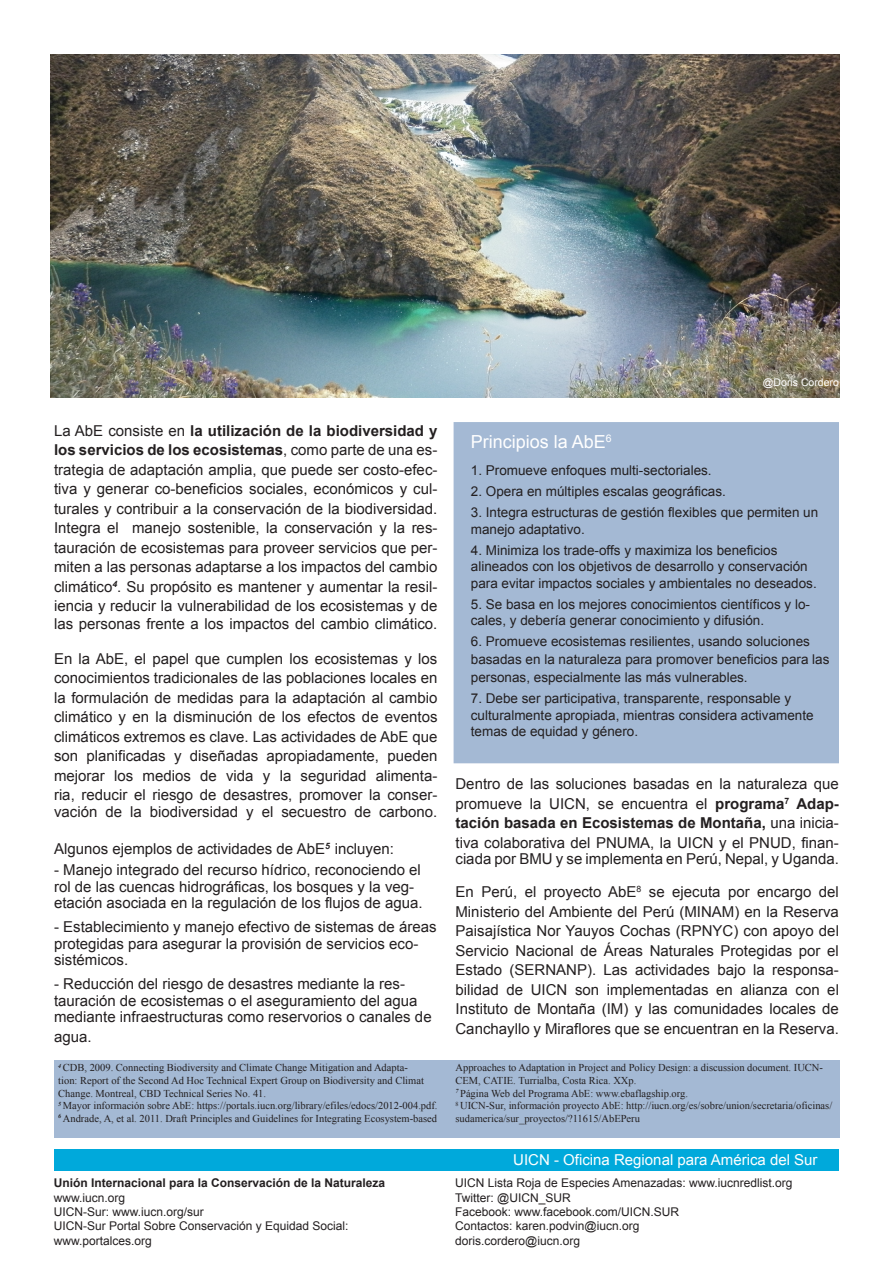
<style>
.page{position:relative;width:893px;height:1263px;background:#fff}
.page>*{position:absolute;margin:0;border:0;box-sizing:border-box;transform-origin:0 0}
.t1{font:18px "Arial";color:#fff}
.t2{font:15px/19.5px "Arial";color:#231f20;text-align:justify}
.t3{font:15px "Arial";color:#fff}
.t4{font:13.5px/16.5px "Arial";color:#231f20}
.t5{font:12px "Arial";color:#231f20}
.t6{font:700 12px/14.4px "Arial";color:#231f20}
.t7{font:10.5px/12.6px "Times New Roman";color:#231f20}
.t8{font:10.5px "Arial";color:#fff}
.s1{font-weight:700}
.s2{font-weight:400}
</style>
<div class="page">
<div style="left:54px;top:1149px;width:785px;height:21px;background:#00a9db"></div>
<div style="left:456px;top:424px;width:381px;height:337px;background:#a4b9d4"></div>
<div style="left:454px;top:422px;width:385px;height:341px;border:4px solid #a4b9d4"></div>
<img style="left:51px;top:54px;width:788px;height:344px">
<div style="left:54px;top:1060px;width:785px;height:77px;background:#a4b9d4"></div>
<p class="t2" style="left:54px;top:421px;width:385px">La AbE consiste en <span class="s1">la utilización de la biodiversidad y los servicios de los ecosistemas</span>, como parte de una es&shy;trategia de adaptación amplia, que puede ser costo-efec&shy;tiva y generar co-beneficios sociales, económicos y cul&shy;turales y contribuir a la conservación de la biodiversidad.<br>Integra el manejo sostenible, la conservación y la res&shy;tauración de ecosistemas para proveer servicios que per&shy;miten a las personas adaptarse a los impactos del cambio climático<sup>4</sup>. Su propósito es mantener y aumentar la resil&shy;iencia y reducir la vulnerabilidad de los ecosistemas y de</p>
<p class="t2" style="left:54px;top:614px;width:385px">las personas frente a los impactos del cambio climático.</p>
<p class="t2" style="left:54px;top:649px;width:385px">En la AbE, el papel que cumplen los ecosistemas y los conocimientos tradicionales de las poblaciones locales en la formulación de medidas para la adaptación al cambio climático y en la disminución de los efectos de eventos climáticos extremos es clave. Las actividades de AbE que son planificadas y diseñadas apropiadamente, pueden mejorar los medios de vida y la seguridad alimenta&shy;ria, reducir el riesgo de desastres, promover la conser-</p>
<p class="t2" style="left:54px;top:802px;width:385px">vación de la biodiversidad y el secuestro de carbono.</p>
<p class="t2" style="left:54px;top:839px;width:341px">Algunos ejemplos de actividades de AbE<sup>5</sup> incluyen:</p>
<p class="t2" style="left:54px;top:862px;width:370px;line-height:16.5px;text-align:left">- Manejo integrado del recurso hídrico, reconociendo el rol de las cuencas hidrográficas, los bosques y la veg&shy;etación asociada en la regulación de los flujos de agua.</p>
<p class="t2" style="left:54px;top:919px;width:384px;line-height:16.5px;text-align:left">- Establecimiento y manejo efectivo de sistemas de áreas protegidas para asegurar la provisión de servicios eco&shy;sistémicos.</p>
<p class="t2" style="left:54px;top:976px;width:379px;line-height:16.5px;text-align:left">- Reducción del riesgo de desastres mediante la res&shy;tauración de ecosistemas o el aseguramiento del agua mediante infraestructuras como reservorios o canales de</p>
<p class="t2" style="left:54px;top:1027px;width:39px">agua.</p>
<p class="t7" style="left:58px;top:1061px;width:367px"><sup>4</sup> CDB, 2009. Connecting Biodiversity and Climate Change Mitigation and Adapta&shy;tion: Report of the Second Ad Hoc Technical Expert Group on Biodiversity and Climat<br>Change. Montreal, CBD Technical Series No. 41.</p>
<p class="t7" style="left:58px;top:1099px;width:381px"><sup>5</sup> Mayor información sobre AbE: https://portals.iucn.org/library/efiles/edocs/2012-004.pdf.</p>
<p class="t7" style="left:58px;top:1112px;width:380px"><sup>6</sup> Andrade, A, et al. 2011. Draft Principles and Guidelines for Integrating Ecosystem-based</p>
<p class="t6" style="left:54px;top:1176px;width:333px">Unión Internacional para la Conservación de la Naturaleza <span class="s2">www.iucn.org</span></p>
<p class="t5" style="left:54px;top:1204px;width:152px">UICN-Sur: www.iucn.org/sur</p>
<p class="t5" style="left:54px;top:1218px;width:296px">UICN-Sur Portal Sobre Conservación y Equidad Social:</p>
<p class="t5" style="left:54px;top:1233px;width:100px">www.portalces.org</p>
<p class="t8" style="left:763px;top:376px;width:77px">@Doris Cordero</p>
<p class="t1" style="left:471px;top:430px;width:142px">Principios la AbE<sup>6</sup></p>
<p class="t4" style="left:471px;top:462px;width:242px">1. Promueve enfoques multi-sectoriales.</p>
<p class="t4" style="left:471px;top:483px;width:257px">2. Opera en múltiples escalas geográficas.</p>
<p class="t4" style="left:471px;top:504px;width:349px">3. Integra estructuras de gestión flexibles que permiten un manejo adaptativo.</p>
<p class="t4" style="left:471px;top:542px;width:308px">4. Minimiza los trade-offs y maximiza los beneficios</p>
<p class="t4" style="left:471px;top:558px;width:347px">alineados con los objetivos de desarrollo y conservación para evitar impactos sociales y ambientales no deseados.</p>
<p class="t4" style="left:471px;top:596px;width:341px">5. Se basa en los mejores conocimientos científicos y lo&shy;cales, y debería generar conocimiento y difusión.</p>
<p class="t4" style="left:471px;top:633px;width:360px;line-height:18px">6. Promueve ecosistemas resilientes, usando soluciones basadas en la naturaleza para promover beneficios para las personas, especialmente las más vulnerables.</p>
<p class="t4" style="left:471px;top:690px;width:344px">7. Debe ser participativa, transparente, responsable y culturalmente apropiada, mientras considera activamente temas de equidad y género.</p>
<p class="t2" style="left:455px;top:774px;width:385px">Dentro de las soluciones basadas en la naturaleza que promueve la UICN, se encuentra el <span class="s1">programa</span><sup>7</sup> <span class="s1">Adap&shy;tación basada en Ecosistemas de Montaña,</span> una inicia&shy;tiva colaborativa del PNUMA, la UICN y el PNUD, finan-</p>
<p class="t2" style="left:455px;top:849px;width:385px">ciada por BMU y se implementa en Perú, Nepal, y Uganda.</p>
<p class="t2" style="left:455px;top:882px;width:385px">En Perú, el proyecto AbE<sup>8</sup> se ejecuta por encargo del Ministerio del Ambiente del Perú (MINAM) en la Reserva Paisajística Nor Yauyos Cochas (RPNYC) con apoyo del Servicio Nacional de Áreas Naturales Protegidas por el Estado (SERNANP). Las actividades bajo la responsa&shy;bilidad de UICN son implementadas en alianza con el Instituto de Montaña (IM) y las comunidades locales de Canchayllo y Miraflores que se encuentran en la Reserva.</p>
<p class="t7" style="left:456px;top:1061px;width:369px">Approaches to Adaptation in Project and Policy Design: a discussion document. IUCN-<br>CEM, CATIE. Turrialba, Costa Rica. XXp.</p>
<p class="t7" style="left:456px;top:1087px;width:234px"><sup>7</sup> Página Web del Programa AbE: www.ebaflagship.org.</p>
<p class="t7" style="left:456px;top:1099px;width:378px"><sup>8</sup> UICN-Sur, información proyecto AbE: http://iucn.org/es/sobre/union/secretaria/oficinas/ sudamerica/sur_proyectos/?11615/AbEPeru</p>
<p class="t3" style="left:513px;top:1150px;width:306px">UICN - Oficina Regional para América del Sur</p>
<p class="t5" style="left:455px;top:1175px;width:339px">UICN Lista Roja de Especies Amenazadas: www.iucnredlist.org</p>
<p class="t5" style="left:455px;top:1189px;width:117px">Twitter: @UICN_SUR</p>
<p class="t5" style="left:455px;top:1204px;width:226px">Facebook: www.facebook.com/UICN.SUR</p>
<p class="t5" style="left:455px;top:1218px;width:186px">Contactos: karen.podvin@iucn.org</p>
<p class="t5" style="left:455px;top:1233px;width:126px">doris.cordero@iucn.org</p>
</div>
